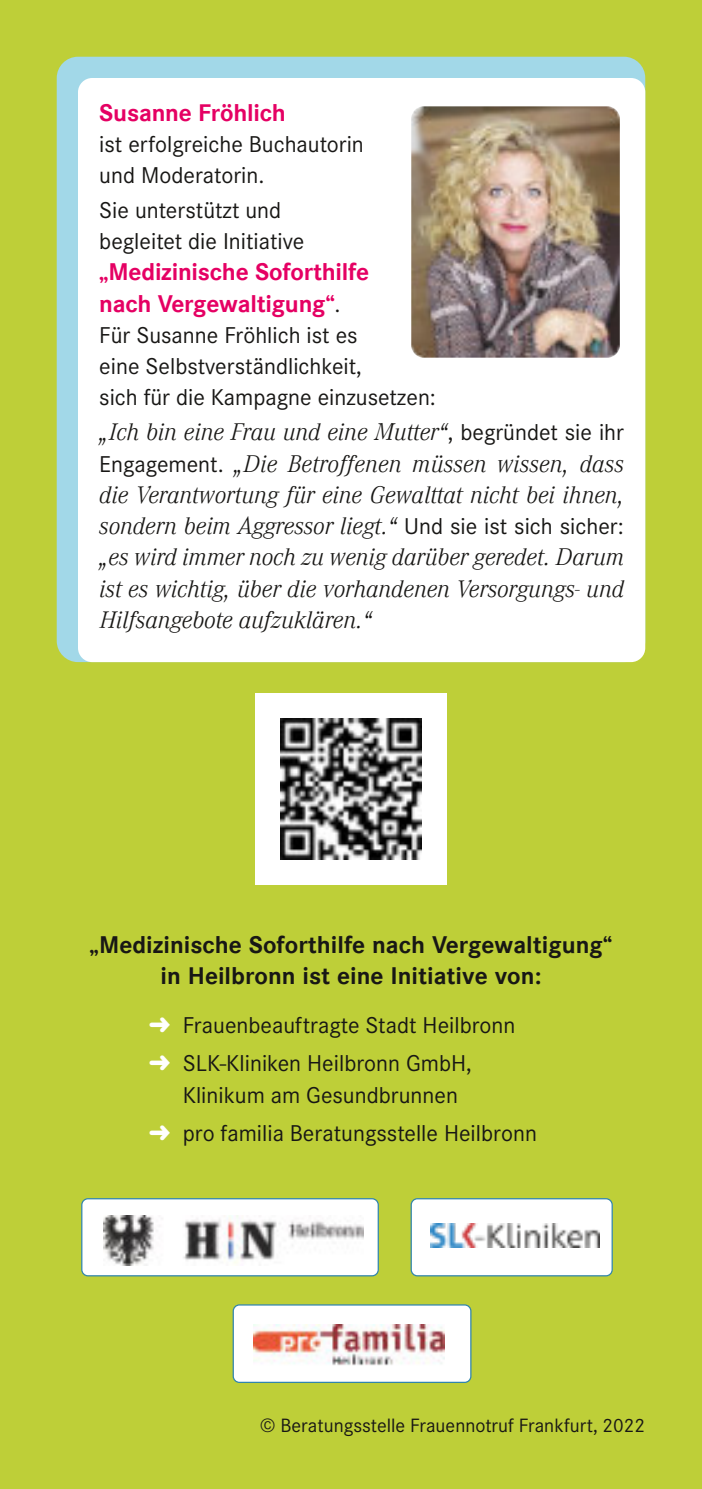
<style>
.page{position:relative;width:702px;height:1489px;background:#fff}
.page>*{position:absolute;margin:0;border:0;box-sizing:border-box;transform-origin:0 0}
.t1{font:italic 300 23.75px/31.2px "Corporate ABQ";color:#181715;text-align:justify}
.t2{font:23.75px/31.2px "Corporate S";color:#181715}
.t3{font:700 23.75px/31.2px "Corporate SBQ";color:#181715;text-align:center}
.t4{font:700 23.75px/31.2px "Corporate SBQ";letter-spacing:-.01em;color:#e50063}
.t5{font:20px "Corporate S";color:#181715}
.s1{font-family:"Corporate S";font-weight:400;color:#181715}
.s2{font-family:"Corporate S";font-weight:400;font-style:normal}
.s3{color:#fff}
</style>
<div class="page">
<div style="left:0;top:0;width:702px;height:1488px;background:#becf38"></div>
<div style="left:57px;top:57px;width:588px;height:605px;background:#a2d8e8;border-radius:21px"></div>
<div style="left:411px;top:1198px;width:201px;height:77px;background:#fff;border-radius:6px"></div>
<div style="left:410px;top:1197px;width:202px;height:79px;border:1px solid #3185ae;border-radius:6px"></div>
<img style="left:430px;top:1223px;width:169px;height:24px">
<div style="left:232px;top:1304px;width:239px;height:78px;background:#fff;border:1px solid #3185ae;border-radius:6px"></div>
<div style="left:82px;top:1198px;width:296px;height:77px;background:#fff;border-radius:6px"></div>
<div style="left:81px;top:1197px;width:298px;height:79px;border:1px solid #3185ae;border-radius:6px"></div>
<img style="left:253px;top:1324px;width:191px;height:42px">
<img style="left:104px;top:1215px;width:259px;height:50px">
<div style="left:255px;top:693px;width:191px;height:191px;background:#fff"></div>
<img style="left:281px;top:719px;width:140px;height:140px">
<div style="left:78px;top:78px;width:567px;height:584px;background:#fff;border-radius:14px"></div>
<img style="left:411px;top:106px;width:208px;height:251px;border-radius:12px">
<p class="t4" style="left:99px;top:96px;width:188px">Susanne Fröhlich</p>
<p class="t2" style="left:99px;top:130px;width:266px">ist erfolgreiche Buchautorin und Moderatorin.</p>
<p class="t2" style="left:99px;top:197px;width:206px">Sie unterstützt und begleitet die Initiative</p>
<p class="t4" style="left:99px;top:256px;width:271px">„Medizinische Soforthilfe nach Vergewaltigung“<span class="s1">.</span></p>
<p class="t2" style="left:99px;top:322px;width:338px">Für Susanne Fröhlich ist es<br>eine Selbstverständlichkeit,<br>sich für die Kampagne einzusetzen:</p>
<p class="t1" style="left:99px;top:415px;width:526px">„Ich bin eine Frau und eine Mutter“<span class="s2">, begründet sie ihr Engagement.</span> „Die Betroffenen müssen wissen, dass die Verantwortung für eine Gewalttat nicht bei ihnen, sondern beim Aggressor liegt.“ <span class="s2">Und sie ist sich sicher: </span>„es wird immer noch zu wenig darüber geredet. Darum ist es wichtig, über die vorhandenen Versorgungs- und Hilfsangebote aufzuklären.“</p>
<p class="t3" style="left:90px;top:928px;width:524px">„Medizinische Soforthilfe nach Vergewaltigung“ in Heilbronn ist eine Initiative von:</p>
<p class="t2" style="left:149px;top:1008px;width:368px;line-height:38.2px"><span class="s3">➜</span> Frauenbeauftragte Stadt Heilbronn <span class="s3">➜</span> SLK-Kliniken Heilbronn GmbH,</p>
<p class="t2" style="left:149px;top:1077px;width:389px;line-height:38.2px;text-indent:34px">Klinikum am Gesundbrunnen<br><span class="s3">➜</span> pro familia Beratungsstelle Heilbronn</p>
<p class="t5" style="left:260px;top:1417px;width:387px">© Beratungsstelle Frauennotruf Frankfurt, 2022</p>
</div>
